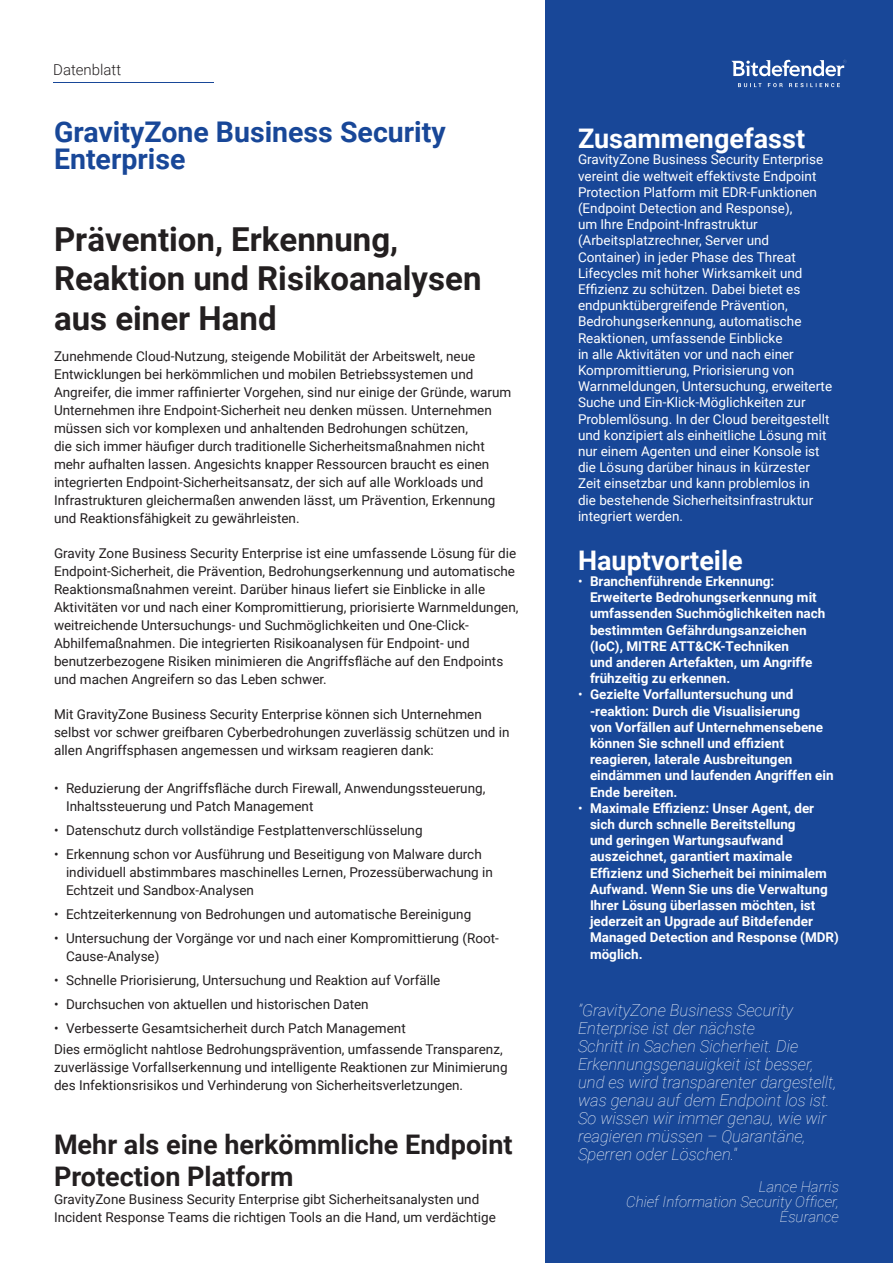
<style>
.page{position:relative;width:893px;height:1263px;background:#fff}
.page>*{position:absolute;margin:0;border:0;box-sizing:border-box;transform-origin:0 0}
.t1{font:700 33px/39.6px "Roboto";color:#231f20}
.t2{font:700 28.5px/27px "Roboto";color:#184798}
.t3{font:700 27px/32.4px "Roboto";color:#231f20}
.t4{font:700 27px "Roboto";color:#fff}
.t5{font:italic 100 16.5px/18px "Roboto";color:#fff}
.t6{font:italic 100 15px/15px "Roboto";color:#fff;text-align:right}
.t7{font:300 15px "Roboto";color:#231f20}
.t8{font:13.5px/18px "Roboto";color:#231f20}
.t9{font:13.5px/16.2px "Roboto";color:#fff}
.t10{font:700 13.5px/16.2px "Roboto";color:#fff}
.s1{font-weight:400}
</style>
<div class="page">
<div style="left:545px;top:0;width:348px;height:1263px;background:#184798"></div>
<hr style="left:53px;top:82px;width:161px;height:1px;background:#184798">
<svg style="left:731px;top:59px;width:115px;height:18px"></svg>
<svg style="left:738px;top:83px;width:102px;height:4px"></svg>
<p class="t7" style="left:53px;top:60px;width:70px">Datenblatt</p>
<h2 class="t2" style="left:54px;top:117px;width:393px">GravityZone Business Security<br>Enterprise</h2>
<h1 class="t1" style="left:54px;top:218px;width:429px">Prävention, Erkennung,<br>Reaktion und Risikoanalysen aus einer Hand</h1>
<p class="t8" style="left:54px;top:346px;width:459px">Zunehmende Cloud-Nutzung, steigende Mobilität der Arbeitswelt, neue Entwicklungen bei herkömmlichen und mobilen Betriebssystemen und Angreifer, die immer raffinierter Vorgehen, sind nur einige der Gründe, warum Unternehmen ihre Endpoint-Sicherheit neu denken müssen. Unternehmen müssen sich vor komplexen und anhaltenden Bedrohungen schützen,<br>die sich immer häufiger durch traditionelle Sicherheitsmaßnahmen nicht mehr aufhalten lassen. Angesichts knapper Ressourcen braucht es einen integrierten Endpoint-Sicherheitsansatz, der sich auf alle Workloads und Infrastrukturen gleichermaßen anwenden lässt, um Prävention, Erkennung und Reaktionsfähigkeit zu gewährleisten.</p>
<p class="t8" style="left:54px;top:543px;width:466px">Gravity Zone Business Security Enterprise ist eine umfassende Lösung für die Endpoint-Sicherheit, die Prävention, Bedrohungserkennung und automatische Reaktionsmaßnahmen vereint. Darüber hinaus liefert sie Einblicke in alle Aktivitäten vor und nach einer Kompromittierung, priorisierte Warnmeldungen, weitreichende Untersuchungs- und Suchmöglichkeiten und One-Click-Abhilfemaßnahmen. Die integrierten Risikoanalysen für Endpoint- und benutzerbezogene Risiken minimieren die Angriffsfläche auf den Endpoints und machen Angreifern so das Leben schwer.</p>
<p class="t8" style="left:54px;top:704px;width:457px">Mit GravityZone Business Security Enterprise können sich Unternehmen selbst vor schwer greifbaren Cyberbedrohungen zuverlässig schützen und in allen Angriffsphasen angemessen und wirksam reagieren dank:</p>
<p class="t8" style="left:66px;top:778px;width:421px;text-indent:-12px">• Reduzierung der Angriffsfläche durch Firewall, Anwendungssteuerung,<br>Inhaltssteuerung und Patch Management</p>
<p class="t8" style="left:54px;top:820px;width:370px">• Datenschutz durch vollständige Festplattenverschlüsselung</p>
<p class="t8" style="left:66px;top:844px;width:428px;text-indent:-12px">• Erkennung schon vor Ausführung und Beseitigung von Malware durch individuell abstimmbares maschinelles Lernen, Prozessüberwachung in<br>Echtzeit und Sandbox-Analysen</p>
<p class="t8" style="left:54px;top:904px;width:419px">• Echtzeiterkennung von Bedrohungen und automatische Bereinigung</p>
<p class="t8" style="left:66px;top:928px;width:434px;text-indent:-12px">• Untersuchung der Vorgänge vor und nach einer Kompromittierung (Root-<br>Cause-Analyse)</p>
<p class="t8" style="left:54px;top:970px;width:388px">• Schnelle Priorisierung, Untersuchung und Reaktion auf Vorfälle</p>
<p class="t8" style="left:54px;top:994px;width:316px">• Durchsuchen von aktuellen und historischen Daten</p>
<p class="t8" style="left:54px;top:1017px;width:450px;line-height:21px">• Verbesserte Gesamtsicherheit durch Patch Management<br>Dies ermöglicht nahtlose Bedrohungsprävention, umfassende Transparenz,</p>
<p class="t8" style="left:54px;top:1057px;width:455px">zuverlässige Vorfallserkennung und intelligente Reaktionen zur Minimierung des Infektionsrisikos und Verhinderung von Sicherheitsverletzungen.</p>
<h3 class="t3" style="left:54px;top:1127px;width:460px">Mehr als eine herkömmliche Endpoint<br>Protection Platform</h3>
<p class="t8" style="left:54px;top:1190px;width:443px">GravityZone Business Security Enterprise gibt Sicherheitsanalysten und<br>Incident Response Teams die richtigen Tools an die Hand, um verdächtige</p>
<h3 class="t4" style="left:578px;top:120px;width:229px">Zusammengefasst</h3>
<p class="t9" style="left:578px;top:151px;width:256px">GravityZone Business Security Enterprise vereint die weltweit effektivste Endpoint Protection Platform mit EDR-Funktionen (Endpoint Detection and Response),<br>um Ihre Endpoint-Infrastruktur (Arbeitsplatzrechner, Server und Container) in jeder Phase des Threat Lifecycles mit hoher Wirksamkeit und Effizienz zu schützen. Dabei bietet es endpunktübergreifende Prävention, Bedrohungserkennung, automatische Reaktionen, umfassende Einblicke<br>in alle Aktivitäten vor und nach einer Kompromittierung, Priorisierung von Warnmeldungen, Untersuchung, erweiterte Suche und Ein-Klick-Möglichkeiten zur Problemlösung. In der Cloud bereitgestellt und konzipiert als einheitliche Lösung mit nur einem Agenten und einer Konsole ist die Lösung darüber hinaus in kürzester Zeit einsetzbar und kann problemlos in<br>die bestehende Sicherheitsinfrastruktur integriert werden.</p>
<h3 class="t4" style="left:578px;top:541px;width:166px">Hauptvorteile</h3>
<p class="t10" style="left:590px;top:573px;width:237px;text-indent:-12px"><span class="s1">•</span> Branchenführende Erkennung:<br>Erweiterte Bedrohungserkennung mit umfassenden Suchmöglichkeiten nach bestimmten Gefährdungsanzeichen (IoC), MITRE ATT&amp;CK-Techniken<br>und anderen Artefakten, um Angriffe frühzeitig zu erkennen.</p>
<p class="t10" style="left:590px;top:686px;width:245px;text-indent:-12px"><span class="s1">•</span> Gezielte Vorfalluntersuchung und -reaktion: Durch die Visualisierung<br>von Vorfällen auf Unternehmensebene können Sie schnell und effizient reagieren, laterale Ausbreitungen eindämmen und laufenden Angriffen ein Ende bereiten.</p>
<p class="t10" style="left:590px;top:799px;width:250px;text-indent:-12px"><span class="s1">•</span> Maximale Effizienz: Unser Agent, der sich durch schnelle Bereitstellung<br>und geringen Wartungsaufwand auszeichnet, garantiert maximale Effizienz und Sicherheit bei minimalem Aufwand. Wenn Sie uns die Verwaltung Ihrer Lösung überlassen möchten, ist jederzeit an Upgrade auf Bitdefender Managed Detection and Response (MDR) möglich.</p>
<p class="t5" style="left:578px;top:1001px;width:260px">”GravityZone Business Security<br>Enterprise ist der nächste<br>Schritt in Sachen Sicherheit. Die<br>Erkennungsgenauigkeit ist besser, und es wird transparenter dargestellt, was genau auf dem Endpoint los ist.<br>So wissen wir immer genau, wie wir reagieren müssen – Quarantäne,<br>Sperren oder Löschen."</p>
<p class="t6" style="left:626px;top:1179px;width:214px">Lance Harris<br>Chief Information Security Officer,<br>Esurance</p>
</div>
